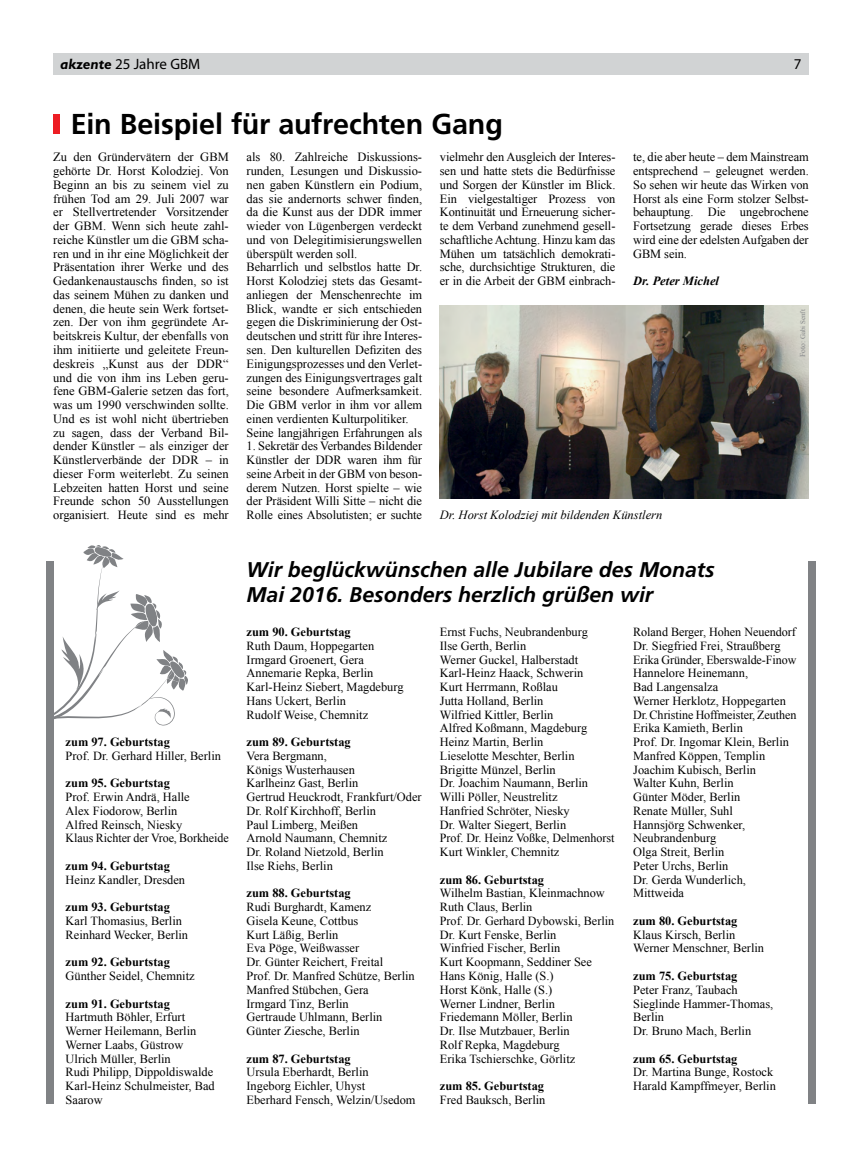
<style>
.page{position:relative;width:862px;height:1170px;background:#fff}
.page>*{position:absolute;margin:0;border:0;box-sizing:border-box;transform-origin:0 0}
.t1{font:700 28.75px "Frutiger CE";letter-spacing:-.005em;color:#000}
.t2{font:italic 700 21.25px/25px "Frutiger LT";color:#000}
.t3{font:15px "Myriad";color:#000}
.t4{font:12.5px/13.8px "Times New Roman";color:#000;text-align:justify}
.t5{font:italic 12.5px "Times New Roman";color:#000}
.t6{font:italic 700 12.5px "Times New Roman";color:#000}
.t7{font:12.38px/13.8px "Times New Roman";color:#000}
.t8{font:700 12.38px "Times New Roman";color:#000}
.t9{font:6.88px "Times New Roman";color:#808285}
.s1{font-family:"Gill Sans";font-weight:700;font-style:italic}
.s2{font-size:7.5px}
</style>
<div class="page">
<div style="left:53px;top:53px;width:755px;height:21px;background:#d1d3d4"></div>
<div style="left:808px;top:560px;width:7px;height:543px;background:#808285"></div>
<svg style="left:53px;top:545px;width:135px;height:180px"></svg>
<div style="left:46px;top:560px;width:7px;height:543px;background:#808285"></div>
<div style="left:53px;top:114px;width:7px;height:20px;background:#ed1d24"></div>
<img style="left:439px;top:306px;width:369px;height:192px">
<p class="t3" style="left:60px;top:57px;width:141px"><span class="s1">akzente</span> 25 Jahre GBM</p>
<p class="t3" style="left:793px;top:57px;width:9px">7</p>
<h1 class="t1" style="left:71px;top:107px;width:433px">Ein Beispiel für aufrechten Gang</h1>
<p class="t4" style="left:53px;top:150px;width:177px">Zu den Gründervätern der GBM gehörte Dr. Horst Kolodziej. Von Beginn an bis zu seinem viel zu frühen Tod am 29. Juli 2007 war er Stellvertretender Vorsitzender der GBM. Wenn sich heute zahl&shy;reiche Künstler um die GBM scha&shy;ren und in ihr eine Möglichkeit der Präsentation ihrer Werke und des Gedankenaustauschs finden, so ist das seinem Mühen zu danken und denen, die heute sein Werk fortset&shy;zen. Der von ihm gegründete Ar&shy;beitskreis Kultur, der ebenfalls von ihm initiierte und geleitete Freun&shy;deskreis „Kunst aus der DDR“ und die von ihm ins Leben geru&shy;fene GBM-Galerie setzen das fort, was um 1990 verschwinden sollte.<br>Und es ist wohl nicht übertrieben zu sagen, dass der Verband Bil&shy;dender Künstler – als einziger der Künstlerverbände der DDR – in dieser Form weiterlebt. Zu seinen Lebzeiten hatten Horst und seine Freunde schon 50 Ausstellungen organisiert. Heute sind es mehr</p>
<p class="t4" style="left:246px;top:150px;width:177px;text-align:left">als 80. Zahlreiche Diskussions&shy;runden, Lesungen und Diskussio&shy;nen gaben Künstlern ein Podium, das sie andernorts schwer finden, da die Kunst aus der DDR immer wieder von Lügenbergen verdeckt und von Delegitimisierungswellen überspült werden soll.<br>Beharrlich und selbstlos hatte Dr.<br>Horst Kolodziej stets das Gesamt&shy;anliegen der Menschenrechte im Blick, wandte er sich entschieden gegen die Diskriminierung der Ost&shy;deutschen und stritt für ihre Interes&shy;sen. Den kulturellen Defiziten des Einigungsprozesses und den Verlet&shy;zungen des Einigungsvertrages galt seine besondere Aufmerksamkeit.<br>Die GBM verlor in ihm vor allem einen verdienten Kulturpolitiker.<br>Seine langjährigen Erfahrungen als</p>
<p class="t4" style="left:246px;top:439px;width:177px">1. Sekretär des Verbandes Bildender Künstler der DDR waren ihm für seine Arbeit in der GBM von beson&shy;derem Nutzen. Horst spielte – wie der Präsident Willi Sitte – nicht die Rolle eines Absolutisten; er suchte</p>
<p class="t4" style="left:439px;top:150px;width:177px">vielmehr den Ausgleich der Interes&shy;sen und hatte stets die Bedürfnisse und Sorgen der Künstler im Blick.<br>Ein vielgestaltiger Prozess von Kontinuität und Erneuerung sicher&shy;te dem Verband zunehmend gesell&shy;schaftliche Achtung. Hinzu kam das Mühen um tatsächlich demokrati&shy;sche, durchsichtige Strukturen, die er in die Arbeit der GBM einbrach-</p>
<p class="t4" style="left:632px;top:150px;width:177px">te, die aber heute – dem Mainstream entsprechend – geleugnet werden.<br>So sehen wir heute das Wirken von Horst als eine Form stolzer Selbst&shy;behauptung. Die ungebrochene Fortsetzung gerade dieses Erbes wird eine der edelsten Aufgaben der GBM sein.</p>
<p class="t6" style="left:632px;top:272px;width:87px">Dr. Peter Michel</p>
<p class="t5" style="left:439px;top:506px;width:224px">Dr. Horst Kolodziej mit bildenden Künstlern</p>
<p class="t9" style="left:797px;top:357px;width:49px;rotate:-90deg"><span class="s2">Foto:</span> Gabi Senft</p>
<p class="t8" style="left:66px;top:733px;width:106px">zum 97. Geburtstag</p>
<p class="t7" style="left:66px;top:748px;width:157px">Prof. Dr. Gerhard Hiller, Berlin</p>
<p class="t8" style="left:66px;top:774px;width:106px">zum 95. Geburtstag</p>
<p class="t7" style="left:66px;top:789px;width:165px">Prof. Erwin Andrä, Halle<br>Alex Fiodorow, Berlin<br>Alfred Reinsch, Niesky<br>Klaus Richter der Vroe, Borkheide</p>
<p class="t8" style="left:66px;top:857px;width:106px">zum 94. Geburtstag</p>
<p class="t7" style="left:66px;top:872px;width:121px">Heinz Kandler, Dresden</p>
<p class="t8" style="left:66px;top:898px;width:106px">zum 93. Geburtstag</p>
<p class="t7" style="left:66px;top:913px;width:124px">Karl Thomasius, Berlin<br>Reinhard Wecker, Berlin</p>
<p class="t8" style="left:66px;top:953px;width:106px">zum 92. Geburtstag</p>
<p class="t7" style="left:66px;top:968px;width:130px">Günther Seidel, Chemnitz</p>
<p class="t8" style="left:66px;top:994px;width:106px">zum 91. Geburtstag</p>
<p class="t7" style="left:66px;top:1009px;width:151px">Hartmuth Böhler, Erfurt<br>Werner Heilemann, Berlin<br>Werner Laabs, Güstrow<br>Ulrich Müller, Berlin<br>Rudi Philipp, Dippoldiswalde<br>Karl-Heinz Schulmeister, Bad<br>Saarow</p>
<h2 class="t2" style="left:246px;top:557px;width:469px">Wir beglückwünschen alle Jubilare des Monats<br>Mai 2016. Besonders herzlich grüßen wir</h2>
<p class="t7" style="left:439px;top:624px;width:176px">Ernst Fuchs, Neubrandenburg<br>Ilse Gerth, Berlin<br>Werner Guckel, Halberstadt<br>Karl-Heinz Haack, Schwerin<br>Kurt Herrmann, Roßlau<br>Jutta Holland, Berlin<br>Wilfried Kittler, Berlin<br>Alfred Koßmann, Magdeburg<br>Heinz Martin, Berlin<br>Lieselotte Meschter, Berlin<br>Brigitte Münzel, Berlin<br>Dr. Joachim Naumann, Berlin<br>Willi Pöller, Neustrelitz<br>Hanfried Schröter, Niesky<br>Dr. Walter Siegert, Berlin<br>Prof. Dr. Heinz Voßke, Delmenhorst<br>Kurt Winkler, Chemnitz</p>
<p class="t8" style="left:439px;top:870px;width:106px">zum 86. Geburtstag</p>
<p class="t7" style="left:439px;top:886px;width:176px">Wilhelm Bastian, Kleinmachnow<br>Ruth Claus, Berlin<br>Prof. Dr. Gerhard Dybowski, Berlin<br>Dr. Kurt Fenske, Berlin<br>Winfried Fischer, Berlin<br>Kurt Koopmann, Seddiner See<br>Hans König, Halle (S.)<br>Horst Könk, Halle (S.)<br>Werner Lindner, Berlin<br>Friedemann Möller, Berlin<br>Dr. Ilse Mutzbauer, Berlin<br>Rolf Repka, Magdeburg<br>Erika Tschierschke, Görlitz</p>
<p class="t8" style="left:439px;top:1077px;width:106px">zum 85. Geburtstag</p>
<p class="t7" style="left:439px;top:1092px;width:107px">Fred Bauksch, Berlin</p>
<p class="t7" style="left:632px;top:624px;width:165px">Roland Berger, Hohen Neuendorf<br>Dr. Siegfried Frei, Straußberg<br>Erika Gründer, Eberswalde-Finow<br>Hannelore Heinemann,<br>Bad Langensalza<br>Werner Herklotz, Hoppegarten<br>Dr. Christine Hoffmeister, Zeuthen<br>Erika Kamieth, Berlin<br>Prof. Dr. Ingomar Klein, Berlin<br>Manfred Köppen, Templin<br>Joachim Kubisch, Berlin<br>Walter Kuhn, Berlin<br>Günter Möder, Berlin<br>Renate Müller, Suhl<br>Hannsjörg Schwenker,<br>Neubrandenburg<br>Olga Streit, Berlin<br>Peter Urchs, Berlin<br>Dr. Gerda Wunderlich,<br>Mittweida</p>
<p class="t8" style="left:632px;top:912px;width:106px">zum 80. Geburtstag</p>
<p class="t7" style="left:632px;top:927px;width:132px">Klaus Kirsch, Berlin<br>Werner Menschner, Berlin</p>
<p class="t8" style="left:632px;top:967px;width:106px">zum 75. Geburtstag</p>
<p class="t7" style="left:632px;top:982px;width:141px">Peter Franz, Taubach<br>Sieglinde Hammer-Thomas,<br>Berlin<br>Dr. Bruno Mach, Berlin</p>
<p class="t8" style="left:632px;top:1049px;width:106px">zum 65. Geburtstag</p>
<p class="t7" style="left:632px;top:1064px;width:144px">Dr. Martina Bunge, Rostock<br>Harald Kampffmeyer, Berlin</p>
<p class="t8" style="left:246px;top:623px;width:106px">zum 90. Geburtstag</p>
<p class="t7" style="left:246px;top:638px;width:158px">Ruth Daum, Hoppegarten<br>Irmgard Groenert, Gera<br>Annemarie Repka, Berlin<br>Karl-Heinz Siebert, Magdeburg<br>Hans Uckert, Berlin<br>Rudolf Weise, Chemnitz</p>
<p class="t8" style="left:246px;top:733px;width:106px">zum 89. Geburtstag</p>
<p class="t7" style="left:246px;top:748px;width:176px">Vera Bergmann,<br>Königs Wusterhausen<br>Karlheinz Gast, Berlin<br>Gertrud Heuckrodt, Frankfurt/Oder<br>Dr. Rolf Kirchhoff, Berlin<br>Paul Limberg, Meißen<br>Arnold Naumann, Chemnitz<br>Dr. Roland Nietzold, Berlin<br>Ilse Riehs, Berlin</p>
<p class="t8" style="left:246px;top:884px;width:106px">zum 88. Geburtstag</p>
<p class="t7" style="left:246px;top:899px;width:170px">Rudi Burghardt, Kamenz<br>Gisela Keune, Cottbus<br>Kurt Läßig, Berlin<br>Eva Pöge, Weißwasser<br>Dr. Günter Reichert, Freital<br>Prof. Dr. Manfred Schütze, Berlin<br>Manfred Stübchen, Gera<br>Irmgard Tinz, Berlin<br>Gertraude Uhlmann, Berlin<br>Günter Ziesche, Berlin</p>
<p class="t8" style="left:246px;top:1049px;width:106px">zum 87. Geburtstag</p>
<p class="t7" style="left:246px;top:1064px;width:170px">Ursula Eberhardt, Berlin<br>Ingeborg Eichler, Uhyst<br>Eberhard Fensch, Welzin/Usedom</p>
</div>
